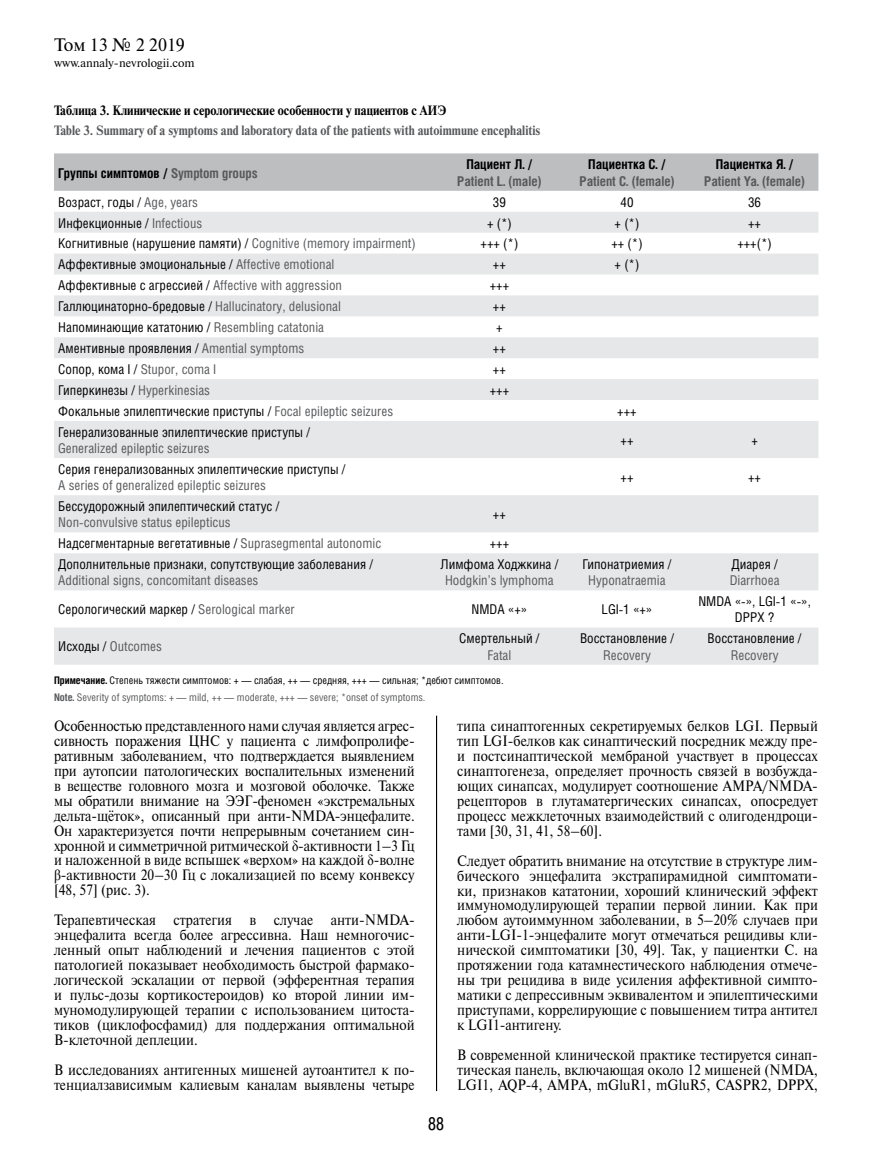
<style>
.page{position:relative;width:872px;height:1170px;background:#fff}
.page>*{position:absolute;margin:0;border:0;box-sizing:border-box;transform-origin:0 0}
.t1{font:18px "Newton C";color:#000}
.t2{font:18px "Pragmatica Cond C";color:#000}
.t3{font:15px/15px "Newton C";color:#000;text-align:justify;scale:.9 1}
.t4{font:13.5px/16.2px "Helios Cond C";color:#000;text-align:center}
.t5{font:13.5px "Helios Cond C";color:#58595b}
.t6{font:700 13.5px "Newton C";color:#58595b;scale:.9 1}
.t7{font:700 13.5px "Helios Cond C";color:#000}
.t8{font:700 13.5px "Newton C";color:#000;scale:.9 1}
.t9{font:700 13.5px "Helios Cond C";color:#58595b}
.t10{font:12px "Newton C";color:#000}
.t11{font:10.5px/16.8px "Helios Cond C";color:#000}
.s1{color:#58595b}
.s2{color:#000}
.s3{font-weight:700}
.s4{font-weight:700;color:#58595b}
.s5{font-family:"Times New Roman"}
</style>
<div class="page">
<hr style="left:436px;top:715px;width:1px;height:375px;background:#000">
<div style="left:54px;top:153px;width:764px;height:38px;background:#bcbec0"></div>
<svg style="left:54px;top:212px;width:764px;height:452px;fill:#e6e7e8"></svg>
<p class="t1" style="left:54px;top:35px;width:132px">Том 13 № 2 2019</p>
<p class="t10" style="left:54px;top:56px;width:142px">www.annaly-nevrologii.com</p>
<p class="t8" style="left:54px;top:103px;width:437px">Таблица 3. Клинические и серологические особенности у пациентов с АИЭ</p>
<p class="t6" style="left:54px;top:123px;width:542px">Table 3. Summary of a symptoms and laboratory data of the patients with autoimmune encephalitis</p>
<p class="t7" style="left:58px;top:165px;width:201px">Группы симптомов / <span class="s1">Symptom groups</span></p>
<p class="t7" style="left:466px;top:156px;width:68px">Пациент Л. /</p>
<p class="t9" style="left:457px;top:173px;width:86px">Patient L. (male)</p>
<p class="t7" style="left:588px;top:156px;width:79px">Пациентка С. /</p>
<p class="t9" style="left:579px;top:173px;width:97px">Patient C. (female)</p>
<p class="t7" style="left:716px;top:156px;width:79px">Пациентка Я. /</p>
<p class="t9" style="left:704px;top:173px;width:103px">Patient Ya. (female)</p>
<p class="t4" style="left:58px;top:193px;width:141px">Возраст, годы / <span class="s1">Age, years</span></p>
<p class="t4" style="left:493px;top:193px;width:14px">39</p>
<p class="t4" style="left:620px;top:193px;width:14px">40</p>
<p class="t4" style="left:748px;top:193px;width:14px">36</p>
<p class="t4" style="left:58px;top:214px;width:145px">Инфекционные / <span class="s1">Infectious</span></p>
<p class="t4" style="left:487px;top:214px;width:26px">+ (*)</p>
<p class="t4" style="left:614px;top:214px;width:26px">+ (*)</p>
<p class="t4" style="left:748px;top:214px;width:14px">++</p>
<p class="t4" style="left:58px;top:235px;width:359px">Когнитивные (нарушение памяти) / <span class="s1">Cognitive (memory impairment)</span></p>
<p class="t4" style="left:480px;top:235px;width:39px">+++ (*)</p>
<p class="t4" style="left:611px;top:235px;width:33px">++ (*)</p>
<p class="t4" style="left:737px;top:235px;width:36px">+++(*)</p>
<p class="t4" style="left:58px;top:256px;width:278px">Аффективные эмоциональные / <span class="s1">Affective emotional</span></p>
<p class="t4" style="left:493px;top:256px;width:14px">++</p>
<p class="t4" style="left:614px;top:256px;width:26px">+ (*)</p>
<p class="t5" style="left:58px;top:277px;width:285px"><span class="s2">Аффективные с агрессией /</span> Affective with aggression</p>
<p class="t4" style="left:490px;top:277px;width:21px">+++</p>
<p class="t4" style="left:58px;top:298px;width:284px">Галлюцинаторно-бредовые / <span class="s1">Hallucinatory, delusional</span></p>
<p class="t4" style="left:493px;top:298px;width:14px">++</p>
<p class="t4" style="left:58px;top:319px;width:267px">Напоминающие кататонию / <span class="s1">Resembling catatonia</span></p>
<p class="t4" style="left:496px;top:319px;width:8px">+</p>
<p class="t4" style="left:58px;top:340px;width:247px">Аментивные проявления / <span class="s1">Amential symptoms</span></p>
<p class="t4" style="left:493px;top:340px;width:14px">++</p>
<p class="t4" style="left:58px;top:361px;width:160px">Сопор, кома I / <span class="s1">Stupor, coma I</span></p>
<p class="t4" style="left:493px;top:361px;width:14px">++</p>
<p class="t5" style="left:58px;top:382px;width:153px"><span class="s2">Гиперкинезы /</span> Hyperkinesias</p>
<p class="t4" style="left:490px;top:382px;width:21px">+++</p>
<p class="t4" style="left:58px;top:402px;width:336px">Фокальные эпилептические приступы / <span class="s1">Focal epileptic seizures</span></p>
<p class="t4" style="left:617px;top:402px;width:21px">+++</p>
<p class="t4" style="left:58px;top:423px;width:253px">Генерализованные эпилептические приступы /</p>
<p class="t5" style="left:58px;top:440px;width:153px">Generalized epileptic seizures</p>
<p class="t4" style="left:620px;top:431px;width:14px">++</p>
<p class="t4" style="left:751px;top:431px;width:8px">+</p>
<p class="t4" style="left:58px;top:460px;width:289px">Серия генерализованных эпилептические приступы /</p>
<p class="t5" style="left:58px;top:477px;width:209px">A series of generalized epileptic seizures</p>
<p class="t4" style="left:58px;top:498px;width:222px">Бессудорожный эпилептический статус /</p>
<p class="t5" style="left:58px;top:514px;width:174px">Non-convulsive status epilepticus</p>
<p class="t4" style="left:493px;top:506px;width:14px">++</p>
<p class="t4" style="left:58px;top:535px;width:324px">Надсегментарные вегетативные / <span class="s1">Suprasegmental autonomic</span></p>
<p class="t4" style="left:490px;top:535px;width:21px">+++</p>
<p class="t4" style="left:58px;top:556px;width:316px">Дополнительные признаки, сопутствующие заболевания /</p>
<p class="t5" style="left:58px;top:572px;width:202px">Additional signs, concomitant diseases</p>
<p class="t4" style="left:440px;top:556px;width:119px">Лимфома Ходжкина /</p>
<p class="t5" style="left:445px;top:572px;width:110px">Hodgkin’s lymphoma</p>
<p class="t4" style="left:620px;top:469px;width:14px">++</p>
<p class="t4" style="left:748px;top:469px;width:14px">++</p>
<p class="t4" style="left:582px;top:556px;width:91px">Гипонатриемия /</p>
<p class="t5" style="left:588px;top:572px;width:79px">Hyponatraemia</p>
<p class="t4" style="left:731px;top:556px;width:48px">Диарея /</p>
<p class="t5" style="left:729px;top:572px;width:51px">Diarrhoea</p>
<p class="t4" style="left:58px;top:601px;width:238px">Серологический маркер / <span class="s1">Serological marker</span></p>
<p class="t4" style="left:471px;top:601px;width:57px">NMDA «+»</p>
<p class="t4" style="left:601px;top:601px;width:52px">LGI-1 «+»</p>
<p class="t4" style="left:698px;top:593px;width:114px">NMDA «-», LGI-1 «-»,<br>DPPX ?</p>
<p class="t5" style="left:58px;top:638px;width:105px"><span class="s2">Исходы /</span> Outcomes</p>
<p class="t4" style="left:459px;top:630px;width:82px">Смертельный /</p>
<p class="t5" style="left:487px;top:646px;width:26px">Fatal</p>
<p class="t4" style="left:580px;top:630px;width:95px">Восстановление /</p>
<p class="t5" style="left:603px;top:646px;width:49px">Recovery</p>
<p class="t4" style="left:707px;top:630px;width:95px">Восстановление /</p>
<p class="t5" style="left:731px;top:646px;width:49px">Recovery</p>
<p class="t11" style="left:54px;top:671px;width:451px"><span class="s3">Примечание.</span> Степень тяжести симптомов: + — слабая, ++ — средняя, +++ — сильная; *дебют симптомов.<br><span class="s4">Note.</span> <span class="s1">Severity of symptoms: + — mild, ++ — moderate, +++ — severe; *onset of symptoms.</span></p>
<p class="t3" style="left:54px;top:718px;width:402px">Особенностью представленного нами случая является агрес&shy;сивность поражения ЦНС у пациента с лимфопролифе&shy;ративным заболеванием, что подтверждается выявлением при аутопсии патологических воспалительных изменений в веществе головного мозга и мозговой оболочке. Также мы обратили внимание на ЭЭГ-феномен «экстремальных дельта-щёток», описанный при анти-NMDA-энцефалите.<br>Он характеризуется почти непрерывным сочетанием син&shy;хронной и симметричной ритмической <span class="s5">δ</span>-активности 1–3 Гц и наложенной в виде вспышек «верхом» на каждой <span class="s5">δ</span>-волне <span class="s5">β</span>-активности 20–30 Гц с локализацией по всему конвексу [48, 57] (рис. 3).</p>
<p class="t3" style="left:54px;top:912px;width:402px">Терапевтическая стратегия в случае анти-NMDA&shy;энцефалита всегда более агрессивна. Наш немногочис&shy;ленный опыт наблюдений и лечения пациентов с этой патологией показывает необходимость быстрой фармако&shy;логической эскалации от первой (эфферентная терапия и пульс-дозы кортикостероидов) ко второй линии им&shy;муномодулирующей терапии с использованием цитоста&shy;тиков (циклофосфамид) для поддержания оптимальной В-клеточной деплеции.</p>
<p class="t3" style="left:54px;top:1062px;width:402px">В исследованиях антигенных мишеней аутоантител к по&shy;тенциалзависимым калиевым каналам выявлены четыре</p>
<p class="t3" style="left:457px;top:718px;width:402px">типа синаптогенных секретируемых белков LGI. Первый тип LGI-белков как синаптический посредник между пре&shy;и постсинаптической мембраной участвует в процессах синаптогенеза, определяет прочность связей в возбужда&shy;ющих синапсах, модулирует соотношение AMPA/NMDA&shy;рецепторов в глутаматергических синапсах, опосредует процесс межклеточных взаимодействий с олигодендроци&shy;тами [30, 31, 41, 58–60].</p>
<p class="t3" style="left:457px;top:852px;width:402px">Следует обратить внимание на отсутствие в структуре лим&shy;бического энцефалита экстрапирамидной симптомати&shy;ки, признаков кататонии, хороший клинический эффект иммуномодулирующей терапии первой линии. Как при любом аутоиммунном заболевании, в 5–20% случаев при анти-LGI-1-энцефалите могут отмечаться рецидивы кли&shy;нической симптоматики [30, 49]. Так, у пациентки С. на протяжении года катамнестического наблюдения отмече&shy;ны три рецидива в виде усиления аффективной симпто&shy;матики с депрессивным эквивалентом и эпилептическими приступами, коррелирующие с повышением титра антител к LGI1-антигену.</p>
<p class="t3" style="left:457px;top:1047px;width:402px">В современной клинической практике тестируется синап&shy;тическая панель, включающая около 12 мишеней (NMDA, LGI1, AQP-4, AMPА, mGluR1, mGluR5, CASPR2, DPPX,</p>
<p class="t2" style="left:428px;top:1113px;width:17px">88</p>
</div>
